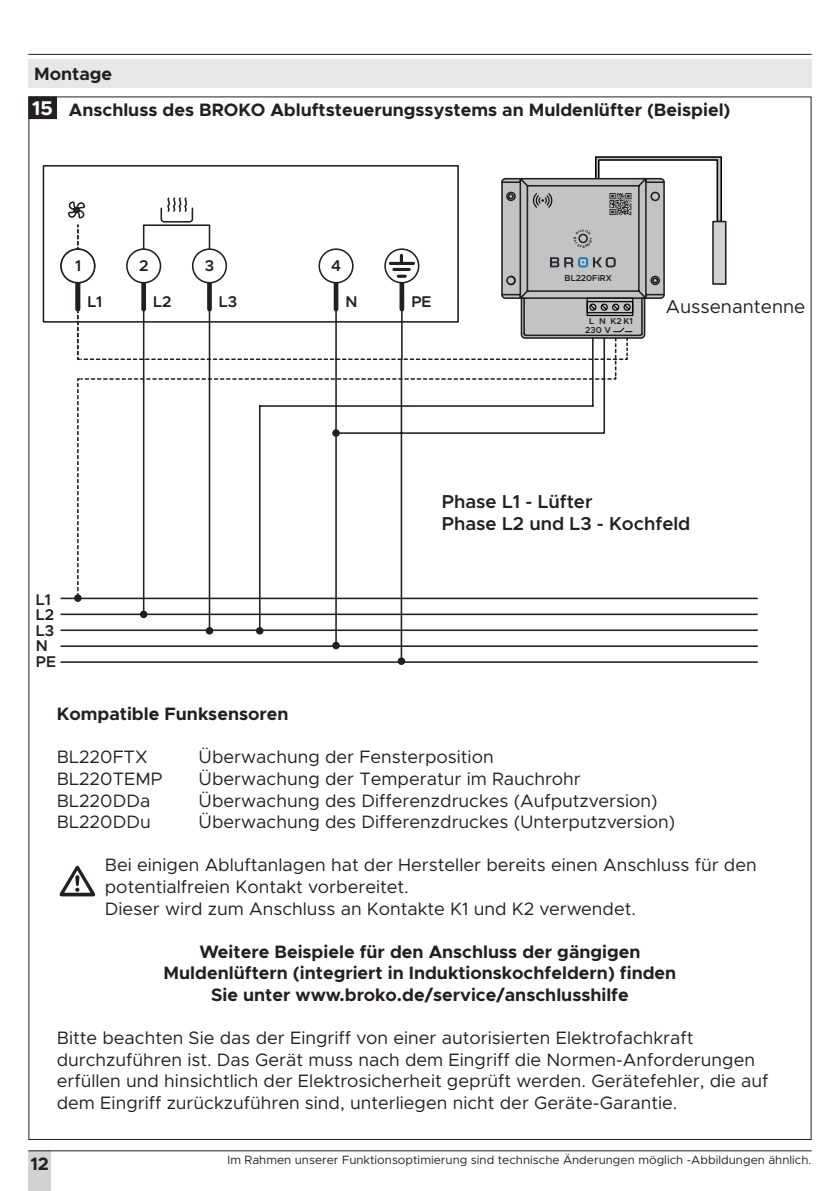
<style>
.page{position:relative;width:840px;height:1191px;background:#fff}
.page>*{position:absolute;margin:0;border:0;box-sizing:border-box;transform-origin:0 0}
.t1{font:600 18.8px/22.2px "Metropolis";color:#231f20}
.t2{font:18.8px "Metropolis";color:#231f20}
.t3{font:18px/21.6px "Metropolis";color:#231f20}
.t4{font:700 18px/21.6px "Metropolis";color:#231f20;text-align:center}
.t5{font:600 15.6px "Metropolis";color:#231f20}
.t6{font:12px "Metropolis";color:#231f20}
.t7{font:600 8.6px/8.6px "Metropolis";color:#231f20}
.s1{font-size:20px;color:#fff}
</style>
<div class="page">
<div style="left:28px;top:1150px;width:23px;height:41px;background:#d1d2d4"></div>
<hr style="left:28px;top:54px;width:783px;height:1px;background:#231f20">
<hr style="left:28px;top:1150px;width:783px;height:1px;background:#231f20">
<div style="left:28px;top:60px;width:783px;height:28px;background:#e6e7e9"></div>
<svg style="left:60px;top:865px;width:35px;height:31px"></svg>
<div style="left:29px;top:97px;width:27px;height:22px;background:#231f20"></div>
<div style="left:28px;top:96px;width:29px;height:23px;border:1px solid #231f20"></div>
<div style="left:712px;top:221px;width:13px;height:63px;background:#d1d2d4"></div>
<div style="left:711px;top:221px;width:15px;height:64px;border:2px solid #231f20"></div>
<hr style="left:61px;top:597px;width:695px;height:2px;background:#231f20">
<hr style="left:61px;top:613px;width:695px;height:2px;background:#231f20">
<hr style="left:61px;top:629px;width:695px;height:2px;background:#231f20">
<hr style="left:61px;top:645px;width:695px;height:2px;background:#231f20">
<hr style="left:61px;top:661px;width:695px;height:2px;background:#231f20">
<hr style="left:143px;top:359px;width:1px;height:255px;background:#231f20">
<div style="left:74px;top:594px;width:8px;height:8px;border:2px solid #231f20;border-radius:50%"></div>
<div style="left:140px;top:610px;width:7px;height:8px;border:2px solid #231f20;border-radius:50%"></div>
<svg style="left:205px;top:601px;width:400px;height:62px"></svg>
<div style="left:256px;top:627px;width:7px;height:7px;border:2px solid #231f20;border-radius:50%"></div>
<div style="left:397px;top:657px;width:8px;height:8px;border:2px solid #231f20;border-radius:50%"></div>
<div style="left:332px;top:642px;width:7px;height:7px;border:2px solid #231f20;border-radius:50%"></div>
<svg style="left:42px;top:165px;width:25px;height:158px"></svg>
<hr style="left:259px;top:406px;width:1px;height:225px;background:#231f20">
<svg style="left:67px;top:156px;width:655px;height:445px"></svg>
<p class="t4" style="left:34px;top:63px;width:80px">Montage</p>
<p class="t4" style="left:32px;top:99px;width:699px"><span class="s1">15</span> Anschluss des BROKO Abluftsteuerungssystems an Muldenlüfter (Beispiel)</p>
<p class="t5" style="left:75px;top:257px;width:8px">1</p>
<p class="t5" style="left:139px;top:257px;width:11px">2</p>
<p class="t5" style="left:205px;top:257px;width:11px">3</p>
<p class="t5" style="left:331px;top:257px;width:11px">4</p>
<p class="t5" style="left:87px;top:293px;width:17px">L1</p>
<p class="t5" style="left:153px;top:293px;width:20px">L2</p>
<p class="t5" style="left:219px;top:293px;width:20px">L3</p>
<p class="t5" style="left:345px;top:293px;width:14px">N</p>
<p class="t5" style="left:411px;top:293px;width:22px">PE</p>
<p class="t7" style="left:564px;top:274px;width:49px">BL220FiRX</p>
<p class="t7" style="left:585px;top:317px;width:49px;text-indent:4px">L N K2K1<br>230 V</p>
<p class="t2" style="left:665px;top:299px;width:141px">Aussenantenne</p>
<p class="t5" style="left:36px;top:590px;width:17px">L1</p>
<p class="t5" style="left:36px;top:605px;width:20px">L2</p>
<p class="t5" style="left:36px;top:621px;width:20px">L3</p>
<p class="t5" style="left:36px;top:636px;width:14px">N</p>
<p class="t5" style="left:36px;top:652px;width:22px">PE</p>
<p class="t1" style="left:441px;top:491px;width:250px">Phase L1 - Lüfter<br>Phase L2 und L3 - Kochfeld</p>
<p class="t4" style="left:57px;top:703px;width:233px">Kompatible Funksensoren</p>
<p class="t3" style="left:57px;top:746px;width:92px">BL220FTX</p>
<p class="t3" style="left:198px;top:746px;width:296px">Überwachung der Fensterposition</p>
<p class="t3" style="left:57px;top:768px;width:107px">BL220TEMP</p>
<p class="t3" style="left:198px;top:768px;width:383px">Überwachung der Temperatur im Rauchrohr</p>
<p class="t3" style="left:57px;top:789px;width:95px">BL220DDa</p>
<p class="t3" style="left:198px;top:789px;width:460px">Überwachung des Differenzdruckes (Aufputzversion)</p>
<p class="t3" style="left:57px;top:811px;width:95px">BL220DDu</p>
<p class="t3" style="left:198px;top:811px;width:478px">Überwachung des Differenzdruckes (Unterputzversion)</p>
<p class="t3" style="left:105px;top:854px;width:653px">Bei einigen Abluftanlagen hat der Hersteller bereits einen Anschluss für den potentialfreien Kontakt vorbereitet.<br>Dieser wird zum Anschluss an Kontakte K1 und K2 verwendet.</p>
<p class="t4" style="left:163px;top:940px;width:514px">Weitere Beispiele für den Anschluss der gängigen<br>Muldenlüftern (integriert in Induktionskochfeldern) finden<br>Sie unter www.broko.de/service/anschlusshilfe</p>
<p class="t3" style="left:57px;top:1027px;width:712px">Bitte beachten Sie das der Eingriff von einer autorisierten Elektrofachkraft durchzuführen ist. Das Gerät muss nach dem Eingriff die Normen-Anforderungen erfüllen und hinsichtlich der Elektrosicherheit geprüft werden. Gerätefehler, die auf dem Eingriff zurückzuführen sind, unterliegen nicht der Geräte-Garantie.</p>
<p class="t4" style="left:30px;top:1153px;width:20px">12</p>
<p class="t6" style="left:227px;top:1152px;width:585px">Im Rahmen unserer Funktionsoptimierung sind technische Änderungen möglich -Abbildungen ähnlich.</p>
</div>
